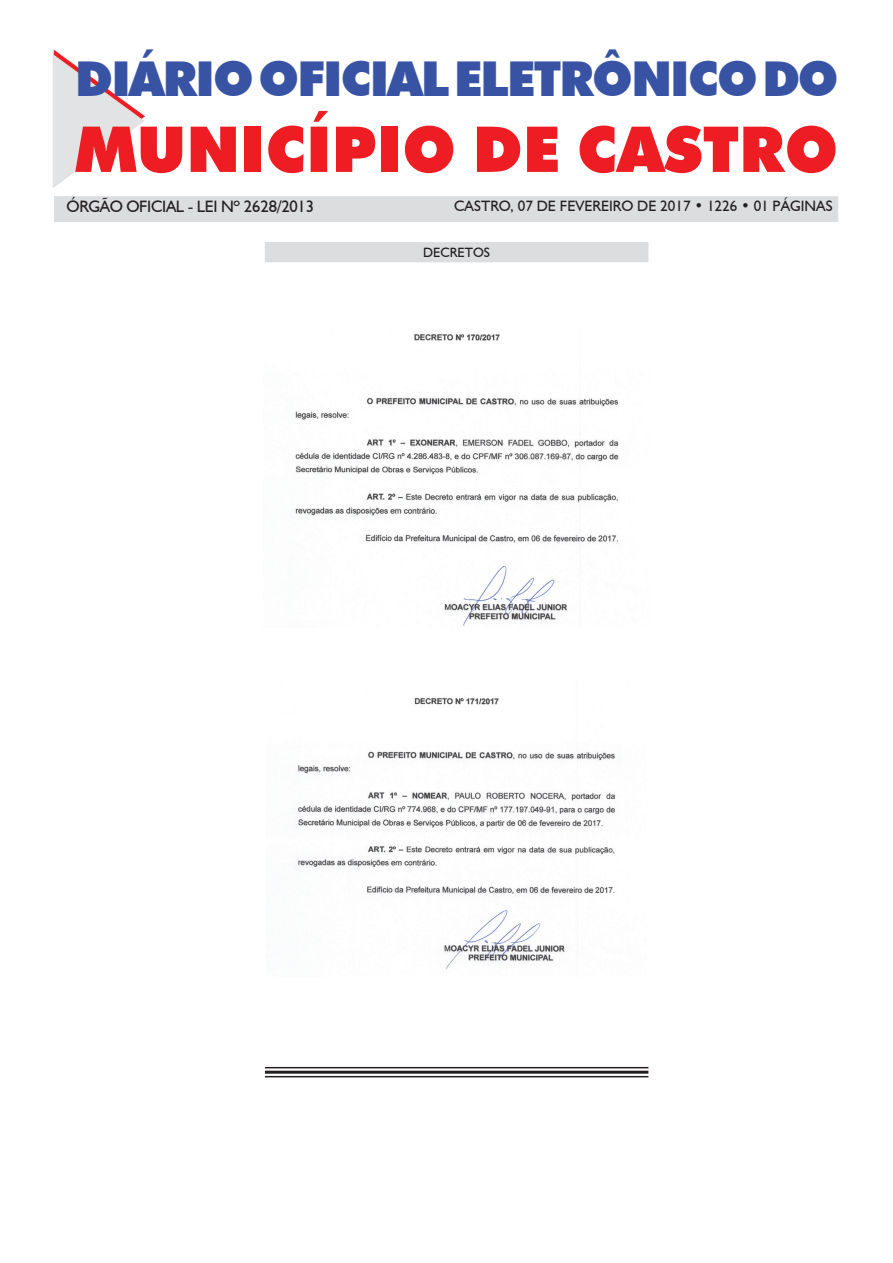
<style>
.page{position:relative;width:893px;height:1263px;background:#fff}
.page>*{position:absolute;margin:0;border:0;box-sizing:border-box;transform-origin:0 0}
.t1{font:900 63.3px "Futura BT";color:#ee1d23}
.t2{font:900 48px "Futura BT";letter-spacing:-.035em;color:#3853a3}
.t3{font:16.5px "Humanist 521 BT";letter-spacing:-.02em;color:#231f20}
.t4{font:15px "Humanist 521 BT";color:#231f20}
.t5{font:13.5px "Humanist 521 BT";color:#231f20}
</style>
<div class="page">
<svg style="left:53px;top:50px;width:92px;height:138px"></svg>
<div style="left:54px;top:196px;width:784px;height:26px;background:#dcdddf"></div>
<div style="left:265px;top:243px;width:383px;height:19px;background:#dcdddf"></div>
<div style="left:265px;top:242px;width:383px;height:20px;border:1px solid #dcdddf"></div>
<img style="left:295px;top:334px;width:324px;height:292px">
<img style="left:297px;top:697px;width:319px;height:273px">
<hr style="left:265px;top:1067px;width:383px;height:1px;background:#231f20">
<hr style="left:265px;top:1071px;width:383px;height:3px;background:#231f20">
<hr style="left:265px;top:1076px;width:383px;height:1px;background:#231f20">
<h2 class="t2" style="left:75px;top:50px;width:724px">DIÁRIO OFICIAL ELETRÔNICO DO</h2>
<h1 class="t1" style="left:75px;top:111px;width:150px">MUNIC</h1>
<h1 class="t1" style="left:306px;top:111px;width:534px">ÍPIO DE CASTRO</h1>
<p class="t3" style="left:67px;top:196px;width:249px">ÓRGÃO OFICIAL - LEI Nº 2628/2013</p>
<p class="t4" style="left:454px;top:196px;width:380px">CASTRO, 07 DE FEVEREIRO DE 2017 • 1226 • 01 PÁGINAS</p>
<p class="t5" style="left:423px;top:244px;width:69px">DECRETOS</p>
</div>
